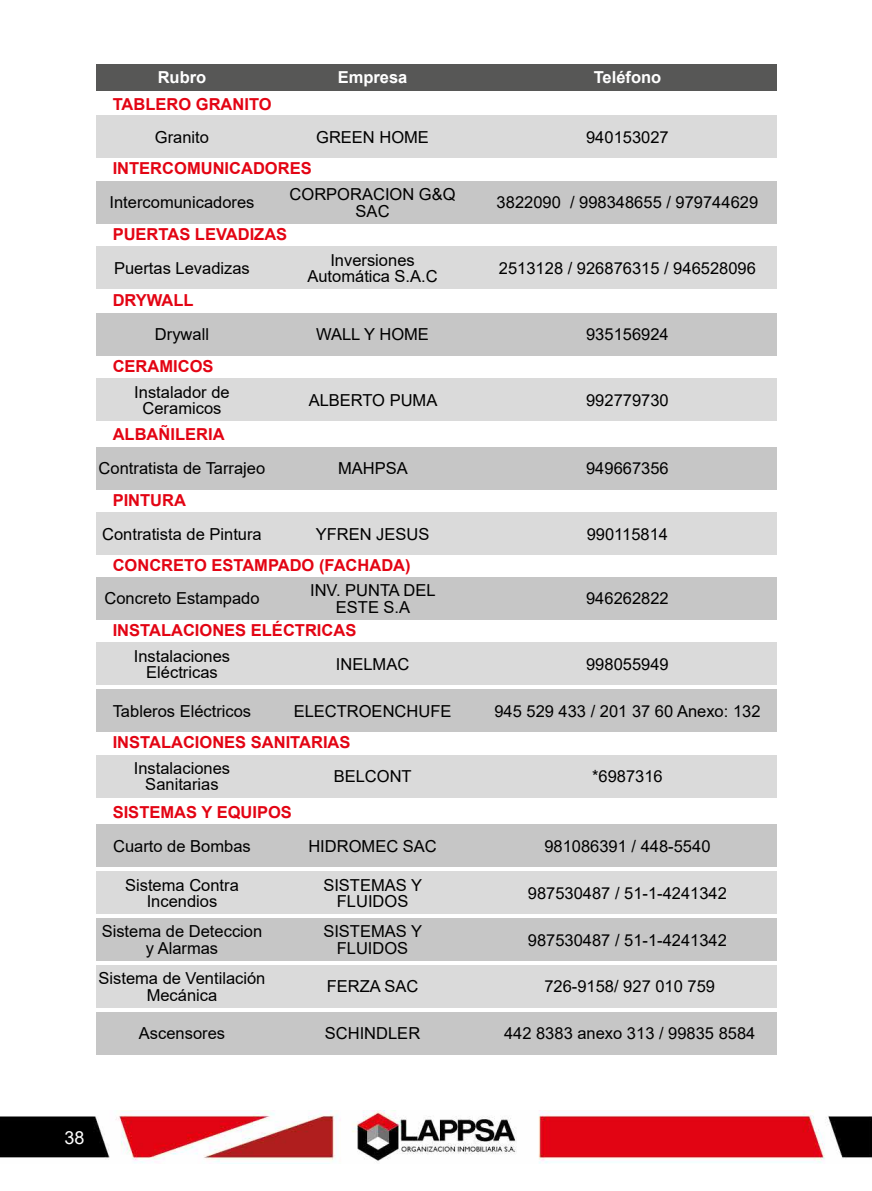
<style>
.page{position:relative;width:872px;height:1191px;background:#fff}
.page>*{position:absolute;margin:0;border:0;box-sizing:border-box;transform-origin:0 0}
.t1{font:18px "Arial";color:#fff}
.t2{font:16.5px/16.5px "Arial";color:#000;text-align:center}
.t3{font:700 16.5px "Arial";color:#e30413}
.t4{font:700 16.5px "Arial";color:#fff}
</style>
<div class="page">
<img style="left:0;top:1110px;width:872px;height:53px">
<div style="left:96px;top:64px;width:680px;height:27px;background:#575756"></div>
<div style="left:96px;top:115px;width:680px;height:43px;background:#dadada"></div>
<div style="left:96px;top:577px;width:680px;height:42px;background:#c6c6c6"></div>
<div style="left:96px;top:181px;width:680px;height:42px;background:#c6c6c6"></div>
<div style="left:96px;top:642px;width:680px;height:43px;background:#dadada"></div>
<div style="left:96px;top:755px;width:680px;height:42px;background:#dadada"></div>
<div style="left:96px;top:824px;width:680px;height:43px;background:#c6c6c6"></div>
<div style="left:96px;top:871px;width:680px;height:43px;background:#dadada"></div>
<div style="left:96px;top:918px;width:680px;height:42px;background:#c6c6c6"></div>
<div style="left:96px;top:965px;width:680px;height:42px;background:#dadada"></div>
<div style="left:96px;top:1012px;width:680px;height:42px;background:#c6c6c6"></div>
<div style="left:96px;top:689px;width:680px;height:43px;background:#c6c6c6"></div>
<div style="left:96px;top:313px;width:680px;height:43px;background:#c6c6c6"></div>
<div style="left:96px;top:447px;width:680px;height:42px;background:#c6c6c6"></div>
<div style="left:96px;top:246px;width:680px;height:43px;background:#dadada"></div>
<div style="left:96px;top:378px;width:680px;height:43px;background:#dadada"></div>
<div style="left:96px;top:512px;width:680px;height:43px;background:#dadada"></div>
<p class="t4" style="left:158px;top:65px;width:50px">Rubro</p>
<p class="t3" style="left:113px;top:92px;width:160px">TABLERO GRANITO</p>
<p class="t2" style="left:155px;top:129px;width:56px">Granito</p>
<p class="t4" style="left:338px;top:65px;width:71px">Empresa</p>
<p class="t4" style="left:593px;top:65px;width:69px">Teléfono</p>
<p class="t2" style="left:316px;top:129px;width:114px">GREEN HOME</p>
<p class="t2" style="left:586px;top:129px;width:84px">940153027</p>
<p class="t3" style="left:113px;top:157px;width:200px">INTERCOMUNICADORES</p>
<p class="t2" style="left:109px;top:194px;width:146px">Intercomunicadores</p>
<p class="t2" style="left:290px;top:186px;width:167px">CORPORACION G&amp;Q<br>SAC</p>
<p class="t3" style="left:113px;top:222px;width:176px">PUERTAS LEVADIZAS</p>
<p class="t2" style="left:114px;top:260px;width:137px">Puertas Levadizas</p>
<p class="t3" style="left:113px;top:289px;width:82px">DRYWALL</p>
<p class="t2" style="left:155px;top:326px;width:56px">Drywall</p>
<p class="t3" style="left:113px;top:354px;width:102px">CERAMICOS</p>
<p class="t2" style="left:134px;top:383px;width:97px">Instalador de<br>Ceramicos</p>
<p class="t3" style="left:113px;top:423px;width:113px">ALBAÑILERIA</p>
<p class="t2" style="left:99px;top:460px;width:168px">Contratista de Tarrajeo</p>
<p class="t3" style="left:113px;top:488px;width:75px">PINTURA</p>
<p class="t2" style="left:102px;top:526px;width:161px">Contratista de Pintura</p>
<p class="t2" style="left:307px;top:251px;width:132px">Inversiones<br>Automática S.A.C</p>
<p class="t2" style="left:316px;top:326px;width:114px">WALL Y HOME</p>
<p class="t2" style="left:309px;top:392px;width:130px">ALBERTO PUMA</p>
<p class="t2" style="left:338px;top:460px;width:71px">MAHPSA</p>
<p class="t2" style="left:316px;top:526px;width:115px">YFREN JESUS</p>
<p class="t3" style="left:113px;top:554px;width:299px">CONCRETO ESTAMPADO (FACHADA)</p>
<p class="t2" style="left:104px;top:590px;width:156px">Concreto Estampado</p>
<p class="t2" style="left:310px;top:582px;width:127px">INV. PUNTA DEL<br>ESTE S.A</p>
<p class="t3" style="left:113px;top:618px;width:245px">INSTALACIONES ELÉCTRICAS</p>
<p class="t2" style="left:134px;top:647px;width:98px">Instalaciones<br>Eléctricas</p>
<p class="t2" style="left:113px;top:702px;width:140px">Tableros Eléctricos</p>
<p class="t2" style="left:336px;top:656px;width:75px">INELMAC</p>
<p class="t2" style="left:294px;top:702px;width:159px">ELECTROENCHUFE</p>
<p class="t3" style="left:113px;top:731px;width:239px">INSTALACIONES SANITARIAS</p>
<p class="t2" style="left:134px;top:760px;width:98px">Instalaciones<br>Sanitarias</p>
<p class="t3" style="left:113px;top:800px;width:181px">SISTEMAS Y EQUIPOS</p>
<p class="t2" style="left:113px;top:838px;width:139px">Cuarto de Bombas</p>
<p class="t2" style="left:125px;top:876px;width:115px">Sistema Contra<br>Incendios</p>
<p class="t2" style="left:102px;top:923px;width:162px">Sistema de Deteccion y Alarmas</p>
<p class="t2" style="left:98px;top:970px;width:168px">Sistema de Ventilación<br>Mecánica</p>
<p class="t2" style="left:139px;top:1025px;width:88px">Ascensores</p>
<p class="t2" style="left:334px;top:768px;width:79px">BELCONT</p>
<p class="t2" style="left:308px;top:838px;width:130px">HIDROMEC SAC</p>
<p class="t2" style="left:323px;top:876px;width:100px">SISTEMAS Y<br>FLUIDOS</p>
<p class="t2" style="left:323px;top:923px;width:100px">SISTEMAS Y<br>FLUIDOS</p>
<p class="t2" style="left:327px;top:978px;width:93px">FERZA SAC</p>
<p class="t2" style="left:325px;top:1025px;width:97px">SCHINDLER</p>
<p class="t2" style="left:496px;top:194px;width:263px">3822090 / 998348655 / 979744629</p>
<p class="t2" style="left:499px;top:260px;width:258px">2513128 / 926876315 / 946528096</p>
<p class="t2" style="left:586px;top:326px;width:84px">935156924</p>
<p class="t2" style="left:586px;top:392px;width:84px">992779730</p>
<p class="t2" style="left:586px;top:460px;width:84px">949667356</p>
<p class="t2" style="left:587px;top:526px;width:83px">990115814</p>
<p class="t2" style="left:586px;top:590px;width:84px">946262822</p>
<p class="t2" style="left:586px;top:656px;width:84px">998055949</p>
<p class="t2" style="left:494px;top:702px;width:268px">945 529 433 / 201 37 60 Anexo: 132</p>
<p class="t2" style="left:592px;top:768px;width:72px">*6987316</p>
<p class="t2" style="left:544px;top:838px;width:168px">981086391 / 448-5540</p>
<p class="t2" style="left:528px;top:884px;width:201px">987530487 / 51-1-4241342</p>
<p class="t2" style="left:528px;top:931px;width:201px">987530487 / 51-1-4241342</p>
<p class="t2" style="left:544px;top:978px;width:172px">726-9158/ 927 010 759</p>
<p class="t2" style="left:504px;top:1025px;width:253px">442 8383 anexo 313 / 99835 8584</p>
<p class="t1" style="left:64px;top:1125px;width:22px">38</p>
</div>
